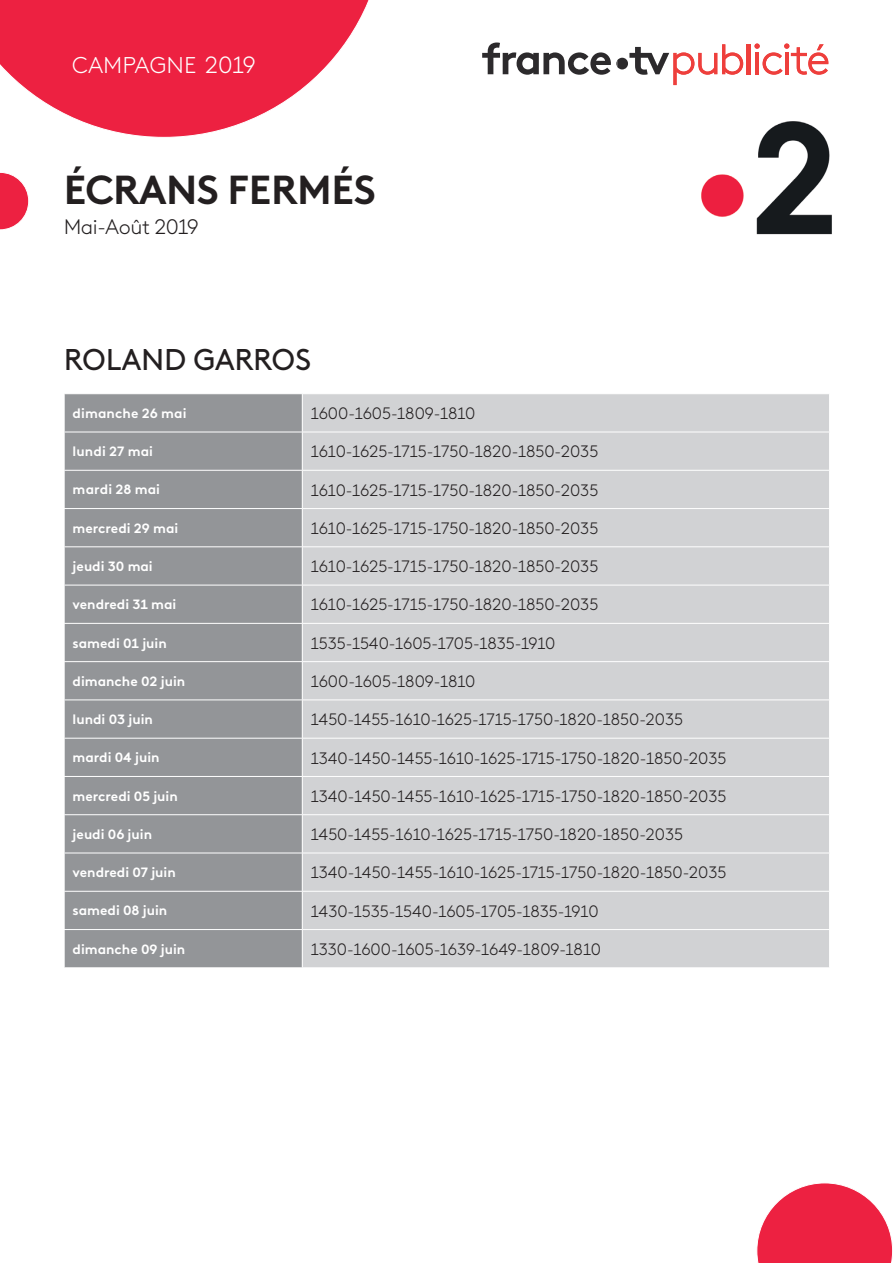
<style>
.page{position:relative;width:893px;height:1263px;background:#fff}
.page>*{position:absolute;margin:0;border:0;box-sizing:border-box;transform-origin:0 0}
.t1{font:700 40.5px "France TV Brown";letter-spacing:-.015em;color:#231f20}
.t2{font:30px "France TV Brown";letter-spacing:-.01em;color:#231f20}
.t3{font:300 22.8px "France TV Brown";color:#fff}
.t4{font:300 21px "France TV Brown";letter-spacing:-.02em;color:#231f20}
.t5{font:300 16.5px "France TV Brown";color:#231f20}
.t6{font:700 13.5px "France TV Brown";color:#fff}
.s1{font-size:23.4px}
</style>
<div class="page">
<svg style="left:0;top:0;width:369px;height:138px;fill:#ed2141"></svg>
<svg style="left:482px;top:43px;width:129px;height:32px"></svg>
<svg style="left:756px;top:1183px;width:137px;height:80px"></svg>
<svg style="left:0;top:172px;width:29px;height:58px"></svg>
<img style="left:673px;top:44px;width:159px;height:191px">
<svg style="left:617px;top:44px;width:126px;height:41px"></svg>
<img style="left:629px;top:47px;width:40px;height:28px">
<img style="left:673px;top:52px;width:21px;height:33px">
<img style="left:698px;top:53px;width:19px;height:22px">
<img style="left:743px;top:56px;width:11px;height:15px">
<img style="left:722px;top:44px;width:21px;height:31px">
<svg style="left:754px;top:43px;width:74px;height:32px"></svg>
<img style="left:747px;top:44px;width:3px;height:30px">
<div style="left:65px;top:394px;width:237px;height:573px;background:#939598"></div>
<div style="left:303px;top:394px;width:526px;height:573px;background:#d1d2d4"></div>
<hr style="left:64px;top:432px;width:238px;height:1px;background:#fff">
<hr style="left:302px;top:432px;width:528px;height:1px;background:#fff">
<hr style="left:64px;top:470px;width:238px;height:1px;background:#fff">
<hr style="left:302px;top:470px;width:528px;height:1px;background:#fff">
<hr style="left:64px;top:508px;width:238px;height:1px;background:#fff">
<hr style="left:302px;top:508px;width:528px;height:1px;background:#fff">
<hr style="left:64px;top:546px;width:238px;height:1px;background:#fff">
<hr style="left:302px;top:546px;width:528px;height:1px;background:#fff">
<hr style="left:64px;top:585px;width:238px;height:1px;background:#fff">
<hr style="left:302px;top:585px;width:528px;height:1px;background:#fff">
<hr style="left:64px;top:623px;width:238px;height:1px;background:#fff">
<hr style="left:302px;top:623px;width:528px;height:1px;background:#fff">
<hr style="left:64px;top:661px;width:238px;height:1px;background:#fff">
<hr style="left:302px;top:661px;width:528px;height:1px;background:#fff">
<hr style="left:64px;top:699px;width:238px;height:1px;background:#fff">
<hr style="left:302px;top:699px;width:528px;height:1px;background:#fff">
<hr style="left:64px;top:738px;width:238px;height:1px;background:#fff">
<hr style="left:302px;top:738px;width:528px;height:1px;background:#fff">
<hr style="left:64px;top:776px;width:238px;height:1px;background:#fff">
<hr style="left:302px;top:776px;width:528px;height:1px;background:#fff">
<hr style="left:64px;top:814px;width:238px;height:1px;background:#fff">
<hr style="left:302px;top:814px;width:528px;height:1px;background:#fff">
<hr style="left:64px;top:853px;width:238px;height:1px;background:#fff">
<hr style="left:302px;top:853px;width:528px;height:1px;background:#fff">
<hr style="left:64px;top:891px;width:238px;height:1px;background:#fff">
<hr style="left:302px;top:891px;width:528px;height:1px;background:#fff">
<hr style="left:64px;top:929px;width:238px;height:1px;background:#fff">
<hr style="left:302px;top:929px;width:528px;height:1px;background:#fff">
<h3 class="t3" style="left:72px;top:49px;width:185px">CAMPAGNE <span class="s1">2019</span></h3>
<h1 class="t1" style="left:64px;top:158px;width:314px">ÉCRANS FERMÉS</h1>
<p class="t4" style="left:64px;top:212px;width:137px">Mai-Août 2019</p>
<h2 class="t2" style="left:64px;top:337px;width:249px">ROLAND GARROS</h2>
<p class="t6" style="left:73px;top:403px;width:115px">dimanche 26 mai</p>
<p class="t5" style="left:311px;top:402px;width:166px">1600-1605-1809-1810</p>
<p class="t6" style="left:73px;top:441px;width:82px">lundi 27 mai</p>
<p class="t5" style="left:311px;top:440px;width:289px">1610-1625-1715-1750-1820-1850-2035</p>
<p class="t6" style="left:73px;top:479px;width:89px">mardi 28 mai</p>
<p class="t5" style="left:311px;top:478px;width:289px">1610-1625-1715-1750-1820-1850-2035</p>
<p class="t6" style="left:73px;top:518px;width:107px">mercredi 29 mai</p>
<p class="t5" style="left:311px;top:516px;width:289px">1610-1625-1715-1750-1820-1850-2035</p>
<p class="t6" style="left:73px;top:556px;width:82px">jeudi 30 mai</p>
<p class="t5" style="left:311px;top:555px;width:289px">1610-1625-1715-1750-1820-1850-2035</p>
<p class="t6" style="left:73px;top:594px;width:105px">vendredi 31 mai</p>
<p class="t5" style="left:311px;top:593px;width:289px">1610-1625-1715-1750-1820-1850-2035</p>
<p class="t6" style="left:73px;top:632px;width:96px">samedi 01 juin</p>
<p class="t5" style="left:311px;top:631px;width:246px">1535-1540-1605-1705-1835-1910</p>
<p class="t6" style="left:73px;top:671px;width:114px">dimanche 02 juin</p>
<p class="t5" style="left:311px;top:669px;width:166px">1600-1605-1809-1810</p>
<p class="t6" style="left:73px;top:709px;width:82px">lundi 03 juin</p>
<p class="t5" style="left:311px;top:708px;width:374px">1450-1455-1610-1625-1715-1750-1820-1850-2035</p>
<p class="t6" style="left:73px;top:747px;width:88px">mardi 04 juin</p>
<p class="t5" style="left:311px;top:746px;width:417px">1340-1450-1455-1610-1625-1715-1750-1820-1850-2035</p>
<p class="t6" style="left:73px;top:785px;width:107px">mercredi 05 juin</p>
<p class="t5" style="left:311px;top:784px;width:417px">1340-1450-1455-1610-1625-1715-1750-1820-1850-2035</p>
<p class="t6" style="left:73px;top:824px;width:81px">jeudi 06 juin</p>
<p class="t5" style="left:311px;top:823px;width:374px">1450-1455-1610-1625-1715-1750-1820-1850-2035</p>
<p class="t6" style="left:73px;top:862px;width:105px">vendredi 07 juin</p>
<p class="t5" style="left:311px;top:861px;width:417px">1340-1450-1455-1610-1625-1715-1750-1820-1850-2035</p>
<p class="t6" style="left:73px;top:900px;width:96px">samedi 08 juin</p>
<p class="t5" style="left:311px;top:899px;width:289px">1430-1535-1540-1605-1705-1835-1910</p>
<p class="t6" style="left:73px;top:939px;width:114px">dimanche 09 juin</p>
<p class="t5" style="left:311px;top:937px;width:292px">1330-1600-1605-1639-1649-1809-1810</p>
</div>
